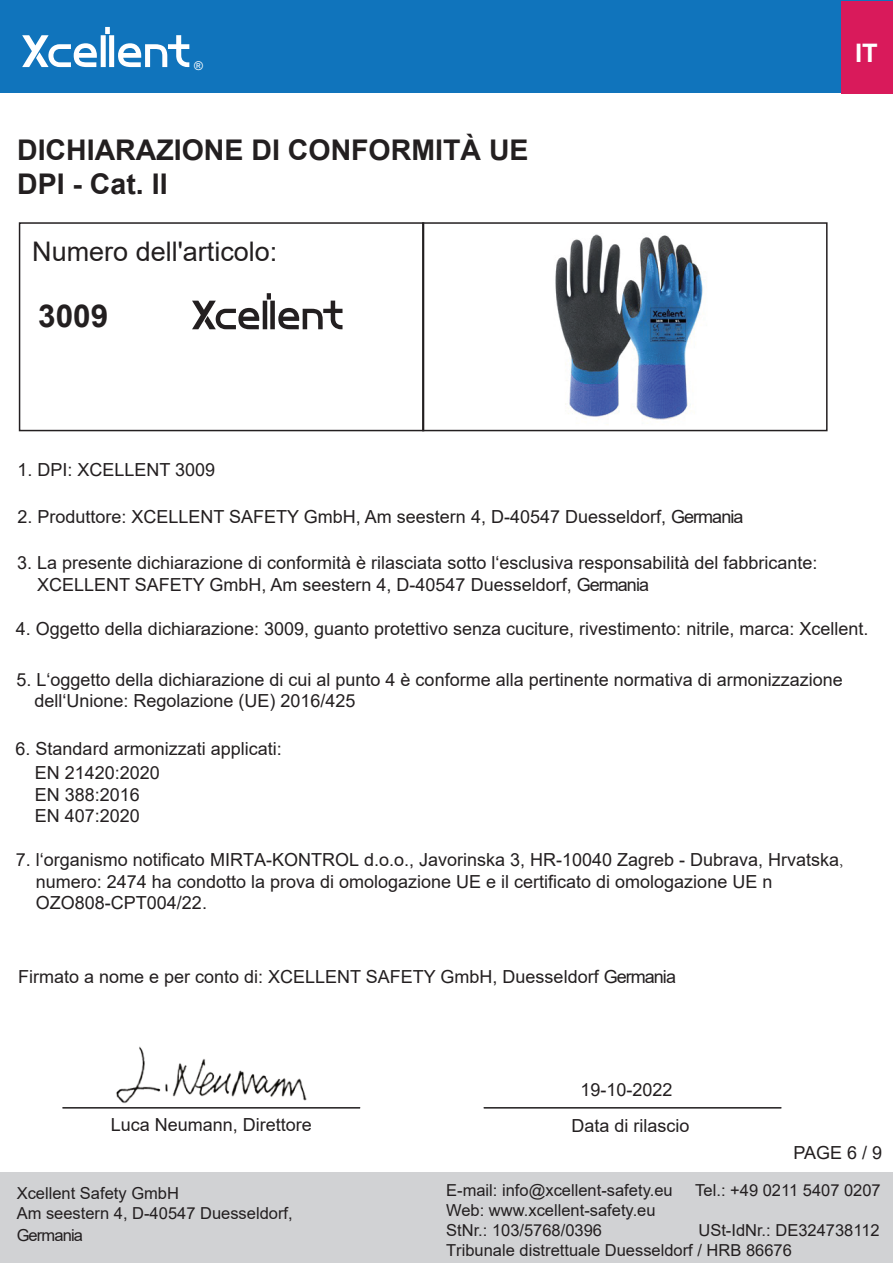
<style>
.page{position:relative;width:893px;height:1263px;background:#fff}
.page>*{position:absolute;margin:0;border:0;box-sizing:border-box;transform-origin:0 0}
.t1{font:700 31.5px "Arial";color:#231f20}
.t2{font:700 28.5px/34.2px "Arial";color:#231f20}
.t3{font:27px "Arial";color:#231f20}
.t4{font:700 25.5px "Arial";color:#fff}
.t5{font:18px/21.6px "Arial";color:#231f20}
.t6{font:300 18px "Adobe Song Std";color:#231f20}
.t7{font:16.5px/19.8px "Arial";color:#231f20}
.t8{font:16.5px "Arial";letter-spacing:-.055em;color:#231f20}
.t9{font:12px "Arial";color:#fff}
.s1{font-family:"Adobe Song Std";font-weight:300}
</style>
<div class="page">
<div style="left:0;top:0;width:893px;height:93px;background:#1074bc"></div>
<svg style="left:22px;top:27px;width:167px;height:40px"></svg>
<div style="left:842px;top:1px;width:51px;height:92px;background:#d91a5b"></div>
<div style="left:19px;top:222px;width:405px;height:209px;border:2px solid #231f20"></div>
<div style="left:422px;top:222px;width:406px;height:209px;border:2px solid #231f20"></div>
<img style="left:555px;top:234px;width:152px;height:191px">
<svg style="left:192px;top:293px;width:150px;height:36px"></svg>
<div style="left:0;top:1172px;width:893px;height:91px;background:#d1d2d4"></div>
<hr style="left:62px;top:1107px;width:298px;height:1px;background:#231f20">
<hr style="left:484px;top:1107px;width:297px;height:1px;background:#231f20">
<img style="left:100px;top:1046px;width:223px;height:63px">
<p class="t9" style="left:194px;top:58px;width:10px">®</p>
<h2 class="t2" style="left:17px;top:133px;width:513px">DICHIARAZIONE DI CONFORMITÀ UE<br>DPI - Cat. II</h2>
<h3 class="t3" style="left:32px;top:233px;width:247px">Numero dell'articolo:</h3>
<h1 class="t1" style="left:38px;top:293px;width:72px">3009</h1>
<h3 class="t4" style="left:855px;top:35px;width:24px">IT</h3>
<p class="t5" style="left:17px;top:458px;width:199px">1. DPI: XCELLENT 3009</p>
<p class="t5" style="left:17px;top:506px;width:727px">2. Produttore: XCELLENT SAFETY GmbH, Am seestern 4, D-40547 Duesseldorf, Germania</p>
<p class="t5" style="left:37px;top:552px;width:782px;text-indent:-20px">3. La presente dichiarazione di conformità è rilasciata sotto l‘esclusiva responsabilità del fabbricante:<br>XCELLENT SAFETY GmbH, Am seestern 4, D-40547 Duesseldorf, Germania</p>
<p class="t5" style="left:16px;top:618px;width:854px">4. Oggetto della dichiarazione: 3009, guanto protettivo senza cuciture, rivestimento: nitrile, marca: Xcellent.</p>
<p class="t6" style="left:200px;top:618px;width:6px">:</p>
<p class="t5" style="left:34px;top:668px;width:810px;text-indent:-18px">5. L‘oggetto della dichiarazione di cui al punto 4 è conforme alla pertinente normativa di armonizzazione dell‘Unione: Regolazione (UE) 2016/425</p>
<p class="t5" style="left:16px;top:738px;width:268px">6. Standard armonizzati applicati:</p>
<p class="t5" style="left:35px;top:762px;width:127px">EN 21420:2020<br>EN 388:2016<br>EN 407:2020</p>
<p class="t5" style="left:36px;top:849px;width:809px;text-indent:-20px">7. l‘organismo notificato MIRTA-KONTROL d.o.o., Javorinska 3, HR-10040 Zagreb - Dubrava, Hrvatska<span class="s1">, </span>numero: 2474 ha condotto la prova di omologazione UE e il certificato di omologazione UE n<br>OZO808-CPT004/22.</p>
<p class="t5" style="left:18px;top:965px;width:659px">Firmato a nome e per conto di: XCELLENT SAFETY GmbH, Duesseldorf Germania</p>
<p class="t5" style="left:580px;top:1078px;width:94px">19-10-2022</p>
<p class="t5" style="left:111px;top:1113px;width:203px">Luca Neumann, Direttore</p>
<p class="t5" style="left:571px;top:1114px;width:120px">Data di rilascio</p>
<p class="t5" style="left:793px;top:1141px;width:90px">PAGE 6 / 9</p>
<p class="t7" style="left:17px;top:1183px;width:278px">Xcellent Safety GmbH<br>Am seestern 4, D-40547 Duesseldorf,</p>
<p class="t8" style="left:17px;top:1223px;width:68px">Germania</p>
<p class="t7" style="left:446px;top:1180px;width:228px">E-mail: info@xcellent-safety.eu</p>
<p class="t7" style="left:695px;top:1180px;width:187px">Tel.: +49 0211 5407 0207</p>
<p class="t7" style="left:446px;top:1200px;width:211px">Web: www.xcellent-safety.eu<br>StNr.: 103/5768/0396</p>
<p class="t7" style="left:446px;top:1220px;width:435px;text-indent:252px">USt-IdNr.: DE324738112<br>Tribunale distrettuale Duesseldorf / HRB 86676</p>
</div>
